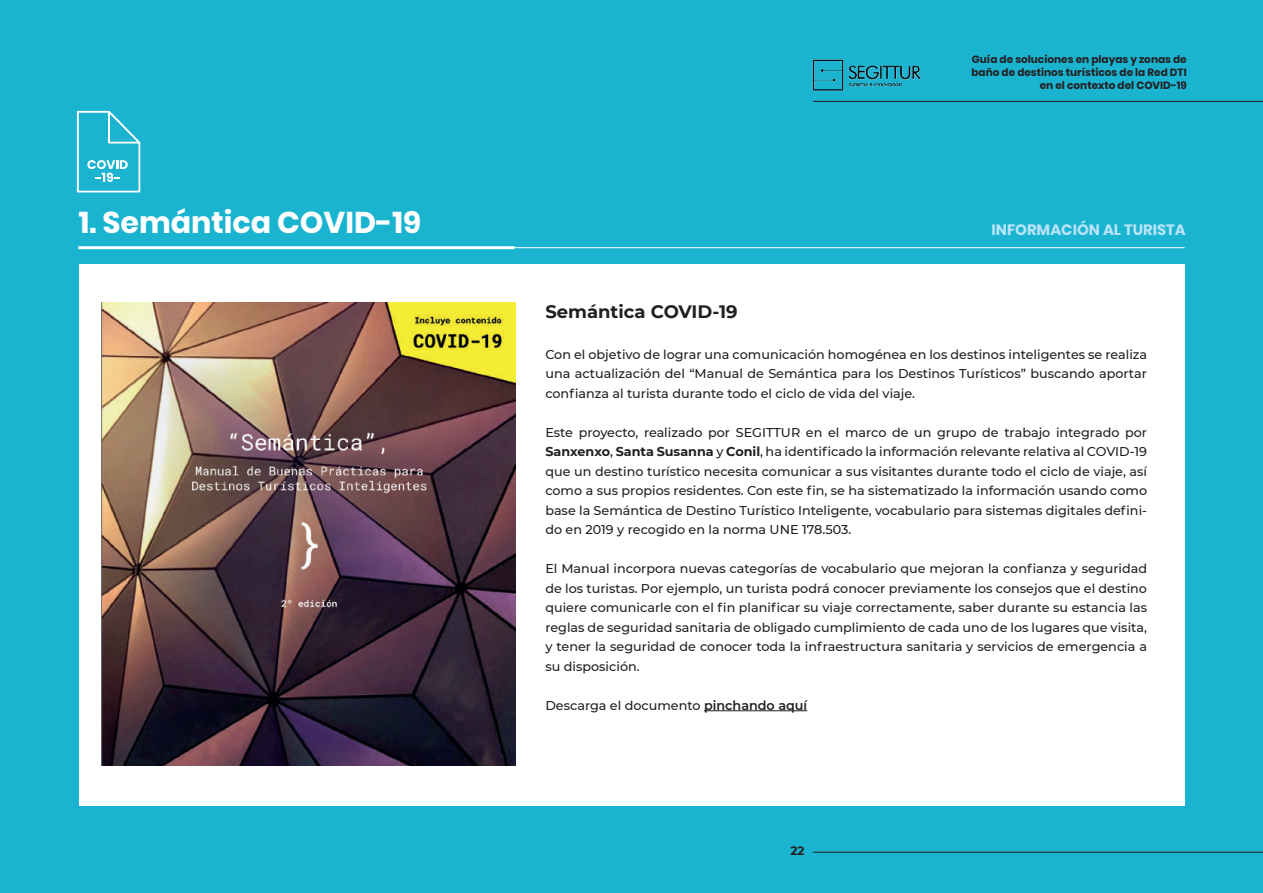
<style>
.page{position:relative;width:1263px;height:893px;background:#1ab3d0}
.page>*{position:absolute;margin:0;border:0;box-sizing:border-box;transform-origin:0 0}
.t1{font:700 30px "Poppins";color:#fff}
.t2{font:700 18px "Montserrat";color:#231f20}
.t3{font:700 15px "Poppins";color:#b9e5fa}
.t4{font:500 12.75px/19.5px "Montserrat";color:#231f20;text-align:justify}
.t5{font:700 12px "Montserrat";color:#231f20}
.t6{font:700 10.5px/12.8px "Poppins";color:#231f20;text-align:right}
.s1{font-weight:700}
.s2{font-weight:600}
</style>
<div class="page">
<hr style="left:813px;top:852px;width:450px;height:1px;background:#231f20">
<hr style="left:813px;top:101px;width:450px;height:1px;background:#231f20">
<img style="left:812px;top:60px;width:110px;height:32px">
<div style="left:79px;top:264px;width:1105px;height:542px;background:#fff"></div>
<hr style="left:78px;top:246px;width:436px;height:3px;background:#fff">
<hr style="left:483px;top:247px;width:701px;height:1px;background:#fff">
<hr style="left:704px;top:710px;width:103px;height:1px;background:#231f20">
<svg style="left:76px;top:110px;width:65px;height:83px"></svg>
<img style="left:102px;top:302px;width:413px;height:463px">
<h1 class="t1" style="left:79px;top:206px;width:344px">1. Semántica COVID-19</h1>
<p class="t6" style="left:971px;top:53px;width:217px">Guía de soluciones en playas y zonas de baño de destinos turísticos de la Red DTI en el contexto del COVID-19</p>
<p class="t3" style="left:991px;top:221px;width:196px">INFORMACIÓN AL TURISTA</p>
<h2 class="t2" style="left:545px;top:299px;width:194px">Semántica COVID-19</h2>
<p class="t4" style="left:545px;top:344px;width:603px">Con el objetivo de lograr una comunicación homogénea en los destinos inteligentes se realiza una actualización del “Manual de Semántica para los Destinos Turísticos” buscando aportar confianza al turista durante todo el ciclo de vida del viaje.</p>
<p class="t4" style="left:545px;top:422px;width:603px">Este proyecto, realizado por SEGITTUR en el marco de un grupo de trabajo integrado por <span class="s1">Sanxenxo</span>, <span class="s1">Santa Susanna</span> y <span class="s1">Conil</span>, ha identificado la información relevante relativa al COVID-19 que un destino turístico necesita comunicar a sus visitantes durante todo el ciclo de viaje, así como a sus propios residentes. Con este fin, se ha sistematizado la información usando como base la Semántica de Destino Turístico Inteligente, vocabulario para sistemas digitales defini&shy;do en 2019 y recogido en la norma UNE 178.503.</p>
<p class="t4" style="left:545px;top:558px;width:603px">El Manual incorpora nuevas categorías de vocabulario que mejoran la confianza y seguridad de los turistas. Por ejemplo, un turista podrá conocer previamente los consejos que el destino quiere comunicarle con el fin planificar su viaje correctamente, saber durante su estancia las reglas de seguridad sanitaria de obligado cumplimiento de cada uno de los lugares que visita, y tener la seguridad de conocer toda la infraestructura sanitaria y servicios de emergencia a su disposición.</p>
<p class="t4" style="left:545px;top:695px;width:263px">Descarga el documento <span class="s2">pinchando aquí</span></p>
<p class="t5" style="left:790px;top:842px;width:16px">22</p>
</div>
